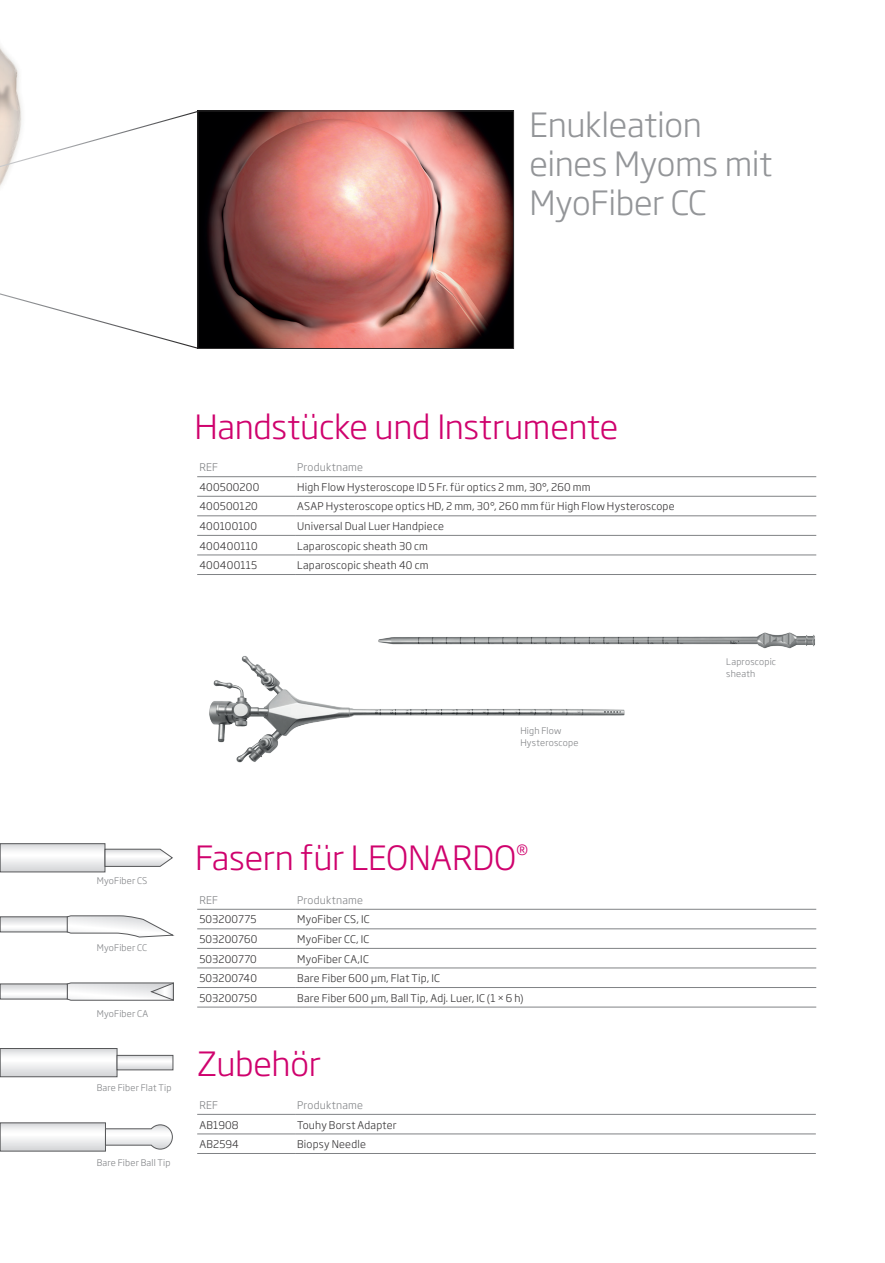
<style>
.page{position:relative;width:885px;height:1263px;background:#fff}
.page>*{position:absolute;margin:0;border:0;box-sizing:border-box;transform-origin:0 0}
.H2_Orange{font:300 33px "Soho Gothic Pro";letter-spacing:-.01em;color:#cf026d}
.H2_Orange-2{font:300 33px/39px "Soho Gothic Pro";letter-spacing:-.01em;color:#939598}
.Tabelle_Fließtext_sc{font:300 10.5px "Soho Gothic Pro";letter-spacing:.02em;color:#312f30}
.Tabelle_Headline_gra{font:300 10.5px "Soho Gothic Pro";letter-spacing:.02em;color:#808285}
.Tabelle_kleine_Zusat{font:300 9px/12px "Soho Gothic Pro";letter-spacing:.02em;color:#808285}
</style>
<div class="page">
<hr style="left:197px;top:909px;width:98px;height:1px;background:#808285">
<hr style="left:197px;top:948px;width:98px;height:1px;background:#808285">
<hr style="left:295px;top:909px;width:521px;height:1px;background:#808285">
<hr style="left:295px;top:948px;width:521px;height:1px;background:#808285">
<hr style="left:197px;top:928px;width:98px;height:1px;background:#808285">
<hr style="left:295px;top:928px;width:521px;height:1px;background:#808285">
<hr style="left:197px;top:968px;width:98px;height:1px;background:#808285">
<hr style="left:295px;top:968px;width:521px;height:1px;background:#808285">
<hr style="left:197px;top:1007px;width:98px;height:1px;background:#808285">
<hr style="left:295px;top:1007px;width:521px;height:1px;background:#808285">
<hr style="left:197px;top:987px;width:98px;height:1px;background:#808285">
<hr style="left:295px;top:987px;width:521px;height:1px;background:#808285">
<hr style="left:197px;top:476px;width:98px;height:1px;background:#808285">
<hr style="left:197px;top:496px;width:98px;height:1px;background:#808285">
<hr style="left:197px;top:516px;width:98px;height:1px;background:#808285">
<hr style="left:295px;top:476px;width:521px;height:1px;background:#808285">
<hr style="left:295px;top:496px;width:521px;height:1px;background:#808285">
<hr style="left:295px;top:516px;width:521px;height:1px;background:#808285">
<hr style="left:197px;top:535px;width:98px;height:1px;background:#808285">
<hr style="left:295px;top:535px;width:521px;height:1px;background:#808285">
<hr style="left:197px;top:555px;width:98px;height:1px;background:#808285">
<hr style="left:295px;top:555px;width:521px;height:1px;background:#808285">
<hr style="left:197px;top:574px;width:98px;height:1px;background:#808285">
<hr style="left:295px;top:574px;width:521px;height:1px;background:#808285">
<hr style="left:197px;top:1114px;width:98px;height:1px;background:#808285">
<hr style="left:197px;top:1134px;width:98px;height:1px;background:#808285">
<hr style="left:295px;top:1114px;width:520px;height:1px;background:#808285">
<hr style="left:295px;top:1134px;width:520px;height:1px;background:#808285">
<hr style="left:197px;top:1153px;width:98px;height:1px;background:#808285">
<hr style="left:295px;top:1153px;width:520px;height:1px;background:#808285">
<svg style="left:2px;top:919px;width:64px;height:11px"></svg>
<svg style="left:67px;top:915px;width:106px;height:22px"></svg>
<svg style="left:2px;top:1125px;width:102px;height:24px"></svg>
<svg style="left:105px;top:1124px;width:68px;height:25px"></svg>
<svg style="left:2px;top:845px;width:101px;height:25px"></svg>
<div style="left:0;top:843px;width:105px;height:29px;border:1px solid #57585a"></div>
<svg style="left:105px;top:849px;width:68px;height:18px"></svg>
<svg style="left:2px;top:1050px;width:113px;height:25px"></svg>
<div style="left:0;top:1048px;width:117px;height:29px;border:1px solid #57585a"></div>
<svg style="left:119px;top:1057px;width:52px;height:11px"></svg>
<div style="left:117px;top:1055px;width:56px;height:15px;border:1px solid #57585a"></div>
<svg style="left:67px;top:982px;width:107px;height:18px"></svg>
<svg style="left:2px;top:986px;width:63px;height:11px"></svg>
<img style="left:0;top:46px;width:22px;height:64px">
<img style="left:209px;top:656px;width:416px;height:107px">
<img style="left:378px;top:632px;width:437px;height:17px">
<img style="left:199px;top:113px;width:313px;height:234px">
<div style="left:197px;top:111px;width:317px;height:238px;border:1px solid #312f30"></div>
<svg style="left:0;top:248px;width:199px;height:101px"></svg>
<svg style="left:0;top:110px;width:199px;height:104px"></svg>
<p class="H2_Orange-2" style="left:529px;top:104px;width:244px">Enukleation eines Myoms mit<br>MyoFiber CC</p>
<p class="H2_Orange" style="left:195px;top:401px;width:425px">Handstücke und Instrumente</p>
<p class="Tabelle_Headline_gra" style="left:199px;top:459px;width:20px">REF</p>
<p class="Tabelle_Headline_gra" style="left:297px;top:459px;width:67px">Produktname</p>
<p class="Tabelle_Fließtext_sc" style="left:199px;top:479px;width:61px">400500200</p>
<p class="Tabelle_Fließtext_sc" style="left:297px;top:479px;width:295px">High Flow Hysteroscope ID 5 Fr. für optics 2 mm, 30°, 260 mm</p>
<p class="Tabelle_Fließtext_sc" style="left:199px;top:498px;width:60px">400500120</p>
<p class="Tabelle_Fließtext_sc" style="left:297px;top:498px;width:379px">ASAP Hysteroscope optics HD, 2 mm, 30°, 260 mm für High Flow Hysteroscope</p>
<p class="Tabelle_Fließtext_sc" style="left:199px;top:518px;width:59px">400100100</p>
<p class="Tabelle_Fließtext_sc" style="left:297px;top:518px;width:148px">Universal Dual Luer Handpiece</p>
<p class="Tabelle_Fließtext_sc" style="left:199px;top:537px;width:60px">400400110</p>
<p class="Tabelle_Fließtext_sc" style="left:297px;top:537px;width:132px">Laparoscopic sheath 30 cm</p>
<p class="Tabelle_Fließtext_sc" style="left:199px;top:557px;width:60px">400400115</p>
<p class="Tabelle_Fließtext_sc" style="left:297px;top:557px;width:133px">Laparoscopic sheath 40 cm</p>
<p class="Tabelle_kleine_Zusat" style="left:520px;top:724px;width:60px">High Flow<br>Hysteroscope</p>
<p class="Tabelle_kleine_Zusat" style="left:97px;top:874px;width:52px">MyoFiber CS</p>
<p class="Tabelle_kleine_Zusat" style="left:97px;top:941px;width:52px">MyoFiber CC</p>
<p class="Tabelle_kleine_Zusat" style="left:97px;top:1007px;width:53px">MyoFiber CA</p>
<p class="Tabelle_kleine_Zusat" style="left:97px;top:1081px;width:76px">Bare Fiber Flat Tip</p>
<p class="Tabelle_kleine_Zusat" style="left:97px;top:1156px;width:75px">Bare Fiber Ball Tip</p>
<p class="H2_Orange" style="left:195px;top:832px;width:335px">Fasern für LEONARDO<sup>®</sup></p>
<p class="Tabelle_Headline_gra" style="left:199px;top:892px;width:20px">REF</p>
<p class="Tabelle_Headline_gra" style="left:297px;top:892px;width:67px">Produktname</p>
<p class="Tabelle_Fließtext_sc" style="left:199px;top:911px;width:59px">503200775</p>
<p class="Tabelle_Fließtext_sc" style="left:297px;top:911px;width:74px">MyoFiber CS, IC</p>
<p class="Tabelle_Fließtext_sc" style="left:199px;top:931px;width:60px">503200760</p>
<p class="Tabelle_Fließtext_sc" style="left:297px;top:931px;width:74px">MyoFiber CC, IC</p>
<p class="Tabelle_Fließtext_sc" style="left:199px;top:950px;width:59px">503200770</p>
<p class="Tabelle_Fließtext_sc" style="left:297px;top:950px;width:73px">MyoFiber CA,IC</p>
<p class="Tabelle_Fließtext_sc" style="left:199px;top:970px;width:59px">503200740</p>
<p class="Tabelle_Fließtext_sc" style="left:297px;top:970px;width:144px">Bare Fiber 600 μm, Flat Tip, IC</p>
<p class="Tabelle_Fließtext_sc" style="left:199px;top:990px;width:59px">503200750</p>
<p class="Tabelle_Fließtext_sc" style="left:297px;top:990px;width:228px">Bare Fiber 600 μm, Ball Tip, Adj. Luer, IC (1×6 h)</p>
<p class="H2_Orange" style="left:197px;top:1038px;width:125px">Zubehör</p>
<p class="Tabelle_Headline_gra" style="left:199px;top:1097px;width:20px">REF</p>
<p class="Tabelle_Headline_gra" style="left:297px;top:1097px;width:67px">Produktname</p>
<p class="Tabelle_Fließtext_sc" style="left:199px;top:1116px;width:41px">AB1908</p>
<p class="Tabelle_Fließtext_sc" style="left:297px;top:1116px;width:101px">Touhy Borst Adapter</p>
<p class="Tabelle_Fließtext_sc" style="left:199px;top:1136px;width:41px">AB2594</p>
<p class="Tabelle_Fließtext_sc" style="left:297px;top:1136px;width:70px">Biopsy Needle</p>
<p class="Tabelle_kleine_Zusat" style="left:726px;top:655px;width:51px">Laproscopic sheath</p>
</div>
